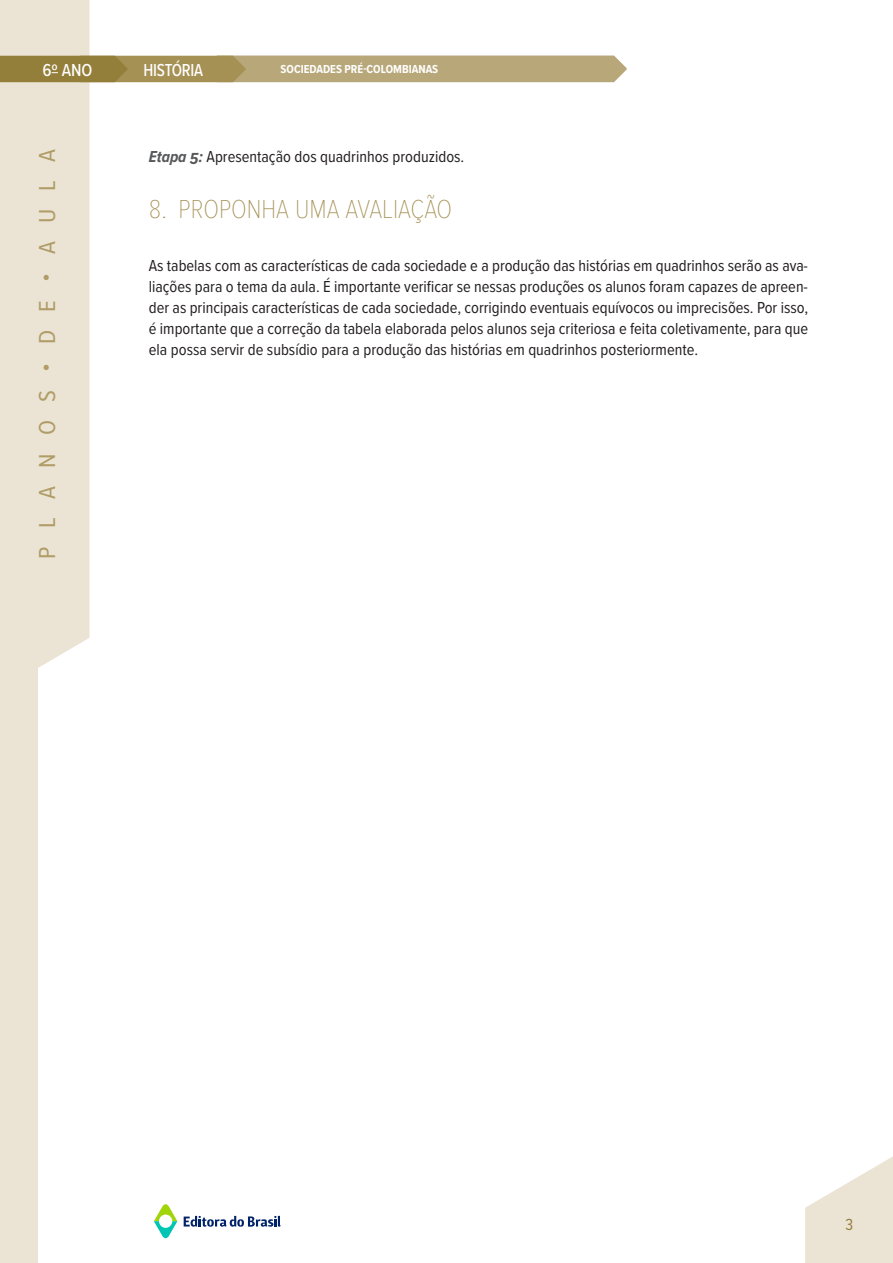
<style>
.page{position:relative;width:893px;height:1263px;background:#fff}
.page>*{position:absolute;margin:0;border:0;box-sizing:border-box;transform-origin:0 0}
.t1{font:100 27px "Proxima Nova Cond";color:#a69155}
.t2{font:24px "Proxima Nova Cond";letter-spacing:.73em;color:#af9c66;scale:1.05 1}
.t3{font:500 18px "Proxima Nova Cond";letter-spacing:-.015em;color:#fff;scale:.95 1}
.t4{font:500 18px "Proxima Nova Cond";letter-spacing:-.015em;color:#fff}
.Corpo{font:16.5px/21px "Proxima Nova Cond";color:#231f20;text-align:justify}
.Corpo_Item{font:16.5px "Proxima Nova Cond";color:#231f20}
.t5{font:16.5px "Proxima Nova Cond";color:#937f3a}
.t6{font:700 12px "Proxima Nova Cond";color:#fff}
.s1{font-weight:700;font-style:italic;color:#57585a}
</style>
<div class="page">
<div style="left:38px;top:0;width:52px;height:668px;background:#ebe4d5"></div>
<svg style="left:805px;top:1156px;width:88px;height:107px"></svg>
<div style="left:0;top:0;width:38px;height:1263px;background:#ebe4d5"></div>
<svg style="left:154px;top:1204px;width:23px;height:34px"></svg>
<svg style="left:184px;top:1216px;width:97px;height:11px"></svg>
<svg style="left:0;top:56px;width:627px;height:26px;background:#ae9c67"></svg>
<p class="t4" style="left:43px;top:56px;width:52px">6º ANO</p>
<p class="t3" style="left:144px;top:56px;width:64px">HISTÓRIA</p>
<p class="t6" style="left:281px;top:60px;width:159px">SOCIEDADES PRÉ-COLOMBIANAS</p>
<h2 class="t2" style="left:29px;top:559px;width:392px;rotate:-90deg">PLANOS•DE•AULA</h2>
<p class="Corpo_Item" style="left:149px;top:144px;width:317px"><span class="s1">Etapa 5:</span> Apresentação dos quadrinhos produzidos.</p>
<p class="t1" style="left:149px;top:189px;width:305px">8. PROPONHA UMA AVALIAÇÃO</p>
<p class="Corpo" style="left:149px;top:254px;width:661px">As tabelas com as características de cada sociedade e a produção das histórias em quadrinhos serão as ava&shy;liações para o tema da aula. É importante verificar se nessas produções os alunos foram capazes de apreen&shy;der as principais características de cada sociedade, corrigindo eventuais equívocos ou imprecisões. Por isso, é importante que a correção da tabela elaborada pelos alunos seja criteriosa e feita coletivamente, para que ela possa servir de subsídio para a produção das histórias em quadrinhos posteriormente.</p>
<p class="t5" style="left:845px;top:1210px;width:10px">3</p>
</div>
